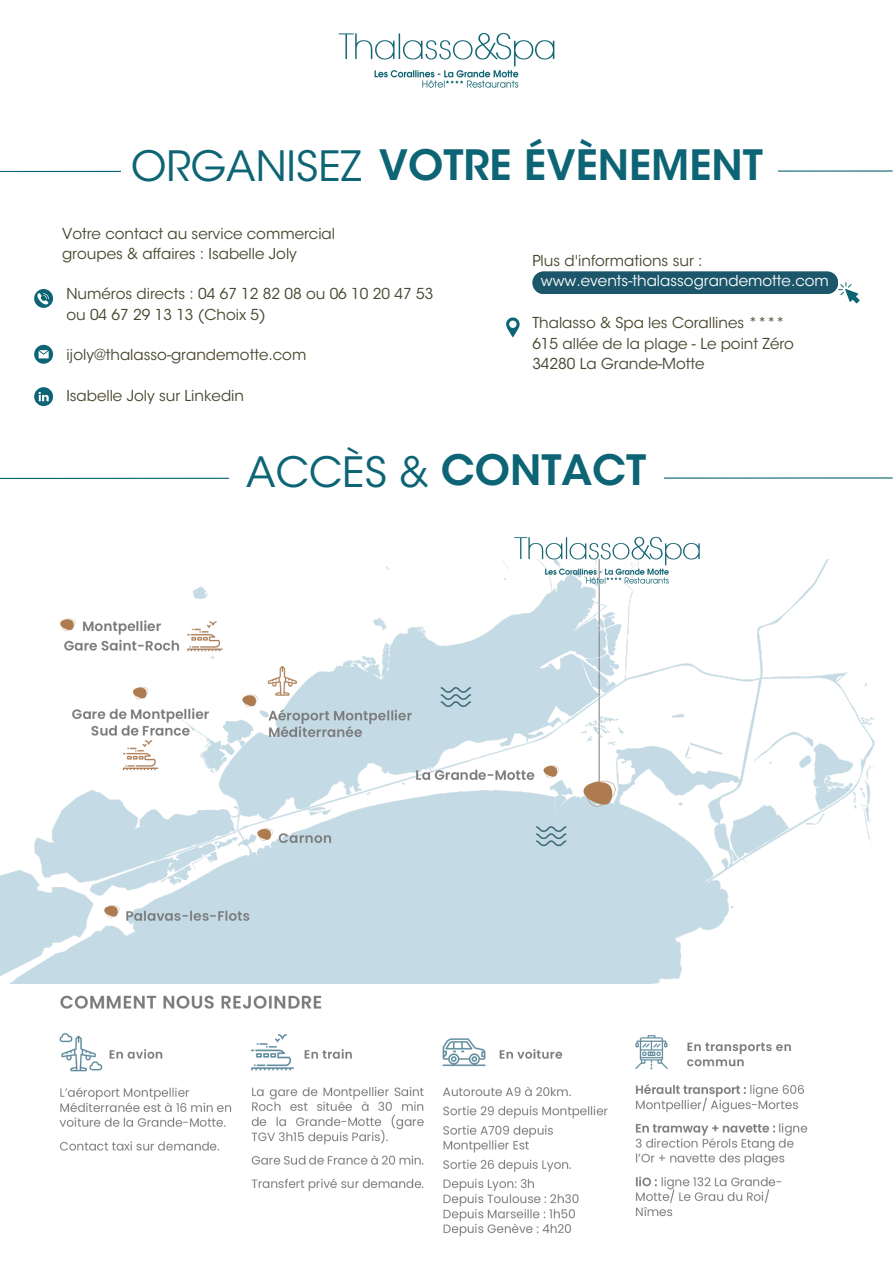
<style>
.page{position:relative;width:893px;height:1264px;background:#fff}
.page>*{position:absolute;margin:0;border:0;box-sizing:border-box;transform-origin:0 0}
.t1{font:600 41.55px "ITC Avant Garde Std";color:#0c6475}
.t2{font:41.55px "ITC Avant Garde Std";color:#0c6475}
.t3{font:15px "ITC Avant Garde Std";color:#47462d}
.t4{font:15px "ITC Avant Garde Std";color:#fff}
.s1{font-weight:400}
</style>
<div class="page">
<hr style="left:0;top:477px;width:892px;height:2px;background:#0c6475">
<div style="left:229px;top:438px;width:435px;height:65px;background:#fff"></div>
<img style="left:1px;top:559px;width:874px;height:678px">
<hr style="left:0;top:170px;width:892px;height:2px;background:#0c6475">
<div style="left:122px;top:132px;width:655px;height:64px;background:#fff"></div>
<svg style="left:838px;top:282px;width:21px;height:21px"></svg>
<div style="left:532px;top:271px;width:306px;height:23px;background:#1c566a;border-radius:11px"></div>
<svg style="left:34px;top:387px;width:19px;height:19px"></svg>
<svg style="left:34px;top:345px;width:19px;height:19px"></svg>
<svg style="left:34px;top:289px;width:19px;height:19px"></svg>
<svg style="left:506px;top:317px;width:13px;height:20px"></svg>
<img style="left:338px;top:33px;width:217px;height:55px">
<img style="left:513px;top:536px;width:188px;height:53px">
<p class="t1" style="left:131px;top:149px;width:633px"><span class="s1">ORGANISEZ</span> VOTRE ÉVÈNEMENT</p>
<p class="t3" style="left:62px;top:228px;width:274px">Votre contact au service commercial</p>
<p class="t3" style="left:62px;top:248px;width:236px">groupes &amp; affaires : Isabelle Joly</p>
<p class="t3" style="left:66px;top:288px;width:368px">Numéros directs : 04 67 12 82 08 ou 06 10 20 47 53</p>
<p class="t3" style="left:66px;top:308px;width:201px">ou 04 67 29 13 13 (Choix 5)</p>
<p class="t3" style="left:66px;top:349px;width:241px">ijoly@thalasso-grandemotte.com</p>
<p class="t3" style="left:66px;top:389px;width:179px">Isabelle Joly sur Linkedin</p>
<p class="t3" style="left:532px;top:255px;width:172px">Plus d'informations sur :</p>
<p class="t4" style="left:541px;top:275px;width:289px">www.events-thalassograndemotte.com</p>
<p class="t3" style="left:532px;top:317px;width:254px">Thalasso &amp; Spa les Corallines ****</p>
<p class="t3" style="left:532px;top:337px;width:263px">615 allée de la plage - Le point Zéro</p>
<p class="t3" style="left:532px;top:358px;width:174px">34280 La Grande-Motte</p>
<p class="t2" style="left:246px;top:456px;width:184px">ACCÈS &amp;</p>
<p class="t1" style="left:440px;top:454px;width:207px">CONTACT</p>
</div>
